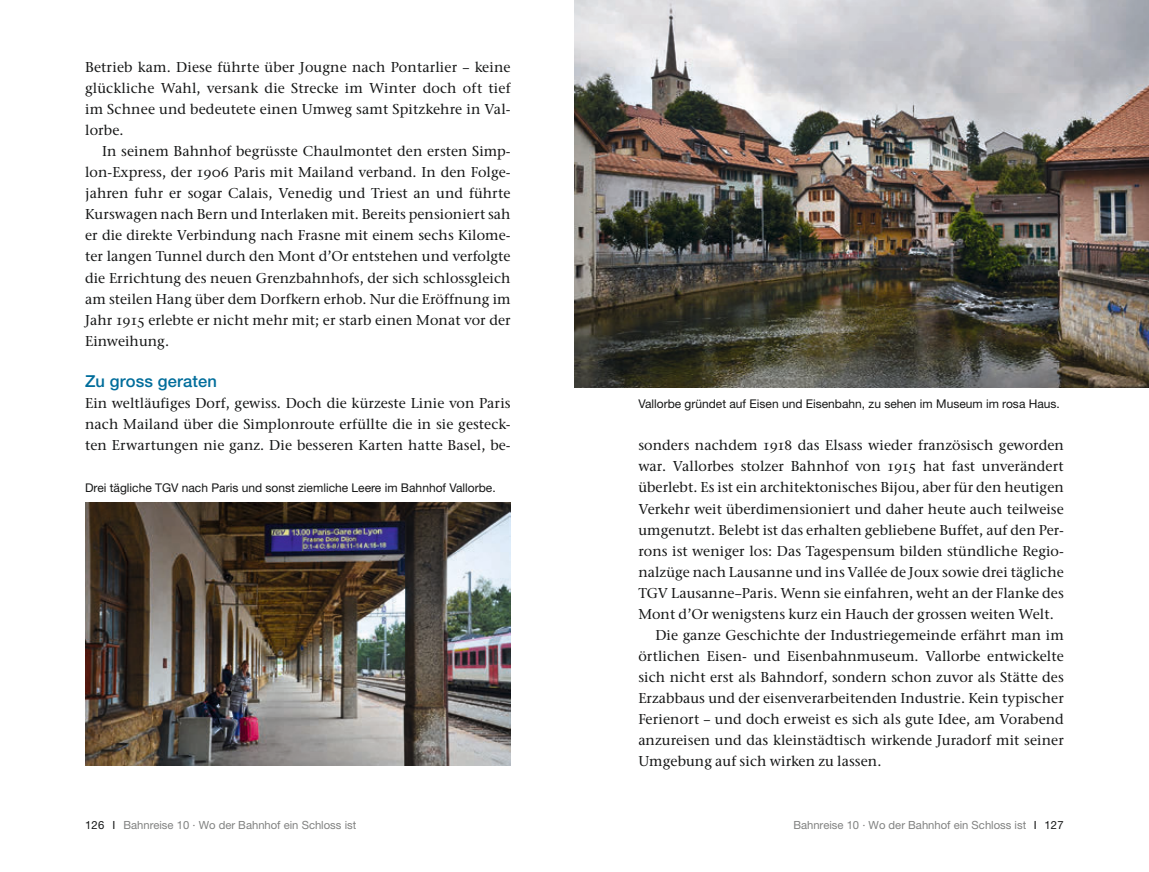
<style>
.page{position:relative;width:1149px;height:872px;background:#fff}
.page>*{position:absolute;margin:0;border:0;box-sizing:border-box;transform-origin:0 0}
.t1{font:500 16.5px "Helvetica Neue LT Std";letter-spacing:.01em;color:#006d9b}
.t2{font:500 14.25px/21px "Stone Serif OSITC";letter-spacing:.005em;color:#151616;text-align:justify}
.t3{font:12px "Helvetica Neue LT Std";color:#151616}
.t4{font:11.25px "Helvetica Neue LT Std";color:#818281}
.s1{color:#151616}
</style>
<div class="page">
<img style="left:574px;top:0;width:574px;height:387px">
<img style="left:85px;top:502px;width:425px;height:263px">
<p class="t2" style="left:85px;top:57px;width:427px">Betrieb kam. Diese führte über Jougne nach Pontarlier – keine glückliche Wahl, versank die Strecke im Winter doch oft tief im Schnee und bedeutete einen Umweg samt Spitzkehre in Val&shy;lorbe.</p>
<p class="t2" style="left:85px;top:141px;width:427px;text-indent:17px">In seinem Bahnhof begrüsste Chaulmontet den ersten Simp&shy;lon-Express, der 1906 Paris mit Mailand verband. In den Folge&shy;jahren fuhr er sogar Calais, Venedig und Triest an und führte Kurswagen nach Bern und Interlaken mit. Bereits pensioniert sah er die direkte Verbindung nach Frasne mit einem sechs Kilome&shy;ter langen Tunnel durch den Mont d’Or entstehen und verfolgte die Errichtung des neuen Grenzbahnhofs, der sich schlossgleich am steilen Hang über dem Dorfkern erhob. Nur die Eröffnung im Jahr 1915 erlebte er nicht mehr mit; er starb einen Monat vor der Einweihung.</p>
<p class="t1" style="left:85px;top:372px;width:133px">Zu gross geraten</p>
<p class="t2" style="left:85px;top:393px;width:427px">Ein weltläufiges Dorf, gewiss. Doch die kürzeste Linie von Paris nach Mailand über die Simplonroute erfüllte die in sie gesteck&shy;ten Erwartungen nie ganz. Die besseren Karten hatte Basel, be-</p>
<p class="t3" style="left:638px;top:397px;width:423px">Vallorbe gründet auf Eisen und Eisenbahn, zu sehen im Museum im rosa Haus.</p>
<p class="t3" style="left:85px;top:481px;width:412px">Drei tägliche TGV nach Paris und sonst ziemliche Leere im Bahnhof Vallorbe.</p>
<p class="t2" style="left:638px;top:435px;width:427px">sonders nachdem 1918 das Elsass wieder französisch geworden</p>
<p class="t2" style="left:638px;top:456px;width:427px">war. Vallorbes stolzer Bahnhof von 1915 hat fast unverändert</p>
<p class="t2" style="left:638px;top:477px;width:427px">überlebt. Es ist ein architektonisches Bijou, aber für den heutigen</p>
<p class="t2" style="left:638px;top:498px;width:427px">Verkehr weit überdimensioniert und daher heute auch teilweise</p>
<p class="t2" style="left:638px;top:519px;width:427px">umgenutzt. Belebt ist das erhalten gebliebene Buffet, auf den Per-</p>
<p class="t2" style="left:638px;top:540px;width:427px">rons ist weniger los: Das Tagespensum bilden stündliche Regio-</p>
<p class="t2" style="left:638px;top:561px;width:427px">nalzüge nach Lausanne und ins Vallée de Joux sowie drei tägliche</p>
<p class="t2" style="left:638px;top:582px;width:427px">TGV Lausanne–Paris. Wenn sie einfahren, weht an der Flanke des</p>
<p class="t2" style="left:638px;top:603px;width:417px">Mont d’Or wenigstens kurz ein Hauch der grossen weiten Welt.</p>
<p class="t2" style="left:655px;top:624px;width:410px">Die ganze Geschichte der Industriegemeinde erfährt man im</p>
<p class="t2" style="left:638px;top:645px;width:427px">örtlichen Eisen- und Eisenbahnmuseum. Vallorbe entwickelte</p>
<p class="t2" style="left:638px;top:666px;width:427px">sich nicht erst als Bahndorf, sondern schon zuvor als Stätte des</p>
<p class="t2" style="left:638px;top:687px;width:427px">Erzabbaus und der eisenverarbeitenden Industrie. Kein typischer</p>
<p class="t2" style="left:638px;top:708px;width:427px">Ferienort – und doch erweist es sich als gute Idee, am Vorabend</p>
<p class="t2" style="left:638px;top:729px;width:427px">anzureisen und das kleinstädtisch wirkende Juradorf mit seiner</p>
<p class="t2" style="left:638px;top:750px;width:244px">Umgebung auf sich wirken zu lassen.</p>
<p class="t4" style="left:85px;top:818px;width:273px"><span class="s1">126 I</span> Bahnreise 10 · Wo der Bahnhof ein Schloss ist</p>
<p class="t4" style="left:793px;top:818px;width:272px">Bahnreise 10 · Wo der Bahnhof ein Schloss ist <span class="s1">I 127</span></p>
</div>
